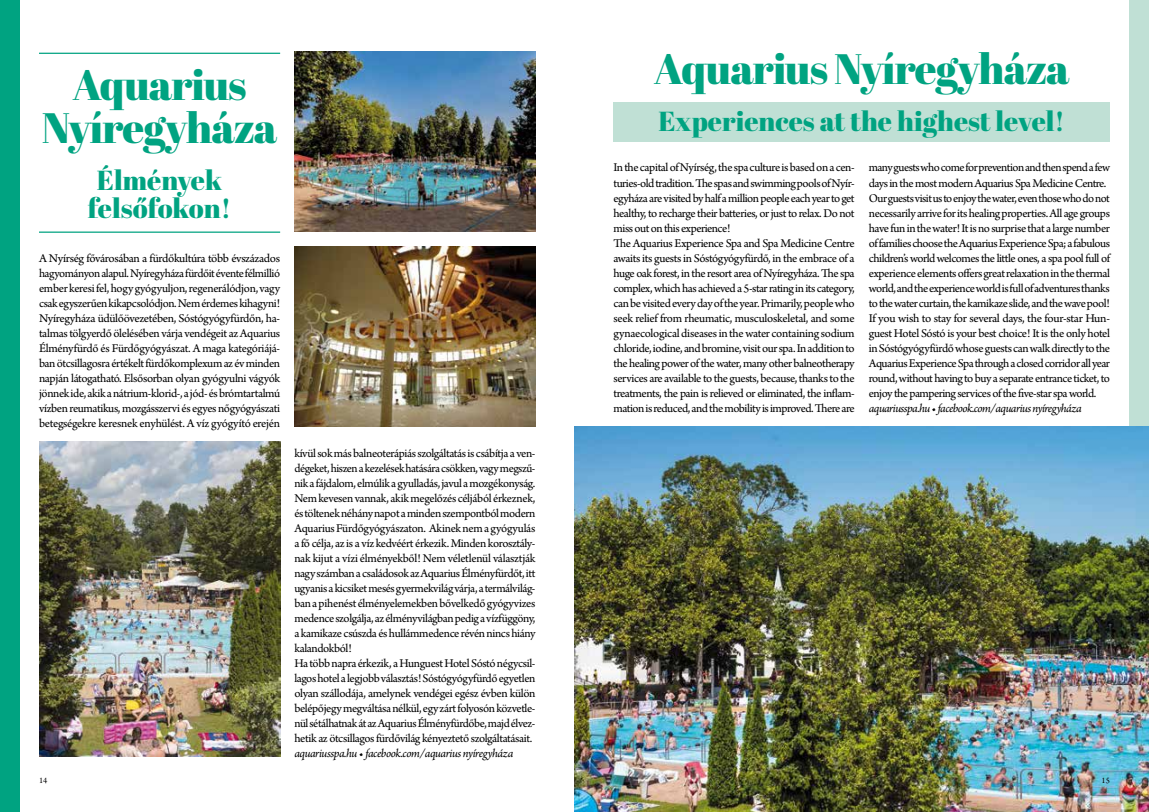
<style>
.page{position:relative;width:1149px;height:812px;background:#fff}
.page>*{position:absolute;margin:0;border:0;box-sizing:border-box;transform-origin:0 0}
.t1{font:42.5px/42.5px "Abril Fatface";letter-spacing:-.02em;color:#00a381;text-align:center}
.t2{font:27.5px/27.5px "Abril Fatface";color:#00a381;text-align:center}
.t3{font:12.5px/15px "Arno Pro";letter-spacing:-.035em;color:#000}
.t4{font:italic 12.5px "Arno Pro";letter-spacing:-.04em;color:#000}
.t5{font:8.75px "Arno Pro";color:#000}
</style>
<div class="page">
<div style="left:1129px;top:0;width:19px;height:811px;background:#c0e0d5"></div>
<div style="left:613px;top:102px;width:496px;height:39px;background:#c0e0d5"></div>
<div style="left:0;top:0;width:19px;height:811px;background:#00a381"></div>
<hr style="left:39px;top:53px;width:241px;height:1px;background:#00a381">
<hr style="left:39px;top:231px;width:241px;height:2px;background:#00a381">
<img style="left:574px;top:426px;width:574px;height:385px">
<img style="left:294px;top:246px;width:241px;height:180px">
<img style="left:294px;top:52px;width:241px;height:179px">
<img style="left:39px;top:441px;width:241px;height:315px">
<h1 class="t1" style="left:42px;top:63px;width:237px">Aquarius<br>Nyíregyháza</h1>
<h2 class="t2" style="left:88px;top:166px;width:145px">Élmények felsőfokon!</h2>
<p class="t3" style="left:39px;top:251px;width:243px;text-align:justify">A Nyírség fővárosában a fürdőkultúra több évszázados hagyományon alapul. Nyíregyháza fürdőit évente félmillió ember keresi fel, hogy gyógyuljon, regenerálódjon, vagy csak egyszerűen kikapcsolódjon. Nem érdemes kihagyni!<br>Nyíregyháza üdülőövezetében, Sóstógyógyfürdőn, ha&shy;talmas tölgyerdő ölelésében várja vendégeit az Aquarius Élményfürdő és Fürdőgyógyászat. A maga kategóriájá&shy;ban ötcsillagosra értékelt fürdőkomplexum az év minden napján látogatható. Elsősorban olyan gyógyulni vágyók jönnek ide, akik a nátrium-klorid-, a jód- és brómtartalmú vízben reumatikus, mozgásszervi és egyes nőgyógyászati betegségekre keresnek enyhülést. A víz gyógyító erején</p>
<p class="t5" style="left:39px;top:775px;width:10px">14</p>
<p class="t3" style="left:294px;top:446px;width:243px">kívül sok más balneoterápiás szolgáltatás is csábítja a ven&shy;dégeket, hiszen a kezelések hatására csökken, vagy megszű&shy;nik a fájdalom, elmúlik a gyulladás, javul a mozgékonyság.<br>Nem kevesen vannak, akik megelőzés céljából érkeznek, és töltenek néhány napot a minden szempontból modern Aquarius Fürdőgyógyászaton. Akinek nem a gyógyulás a fő célja, az is a víz kedvéért érkezik. Minden korosztály&shy;nak kijut a vízi élményekből! Nem véletlenül választják nagy számban a családosok az Aquarius Élményfürdőt, itt ugyanis a kicsiket mesés gyermekvilág várja, a termálvilág&shy;ban a pihenést élményelemekben bővelkedő gyógyvizes medence szolgálja, az élményvilágban pedig a vízfüggöny, a kamikaze csúszda és hullámmedence révén nincs hiány kalandokból!<br>Ha több napra érkezik, a Hunguest Hotel Sóstó négycsil&shy;lagos hotel a legjobb választás! Sóstógyógyfürdő egyetlen olyan szállodája, amelynek vendégei egész évben külön belépőjegy megváltása nélkül, egy zárt folyosón közvetle&shy;nül sétálhatnak át az Aquarius Élményfürdőbe, majd élvez&shy;hetik az ötcsillagos fürdővilág kényeztető szolgáltatásait.</p>
<p class="t4" style="left:294px;top:745px;width:220px">aquariusspa.hu • facebook.com/aquarius nyíregyháza</p>
<h1 class="t1" style="left:653px;top:46px;width:417px">Aquarius Nyíregyháza</h1>
<h2 class="t2" style="left:658px;top:107px;width:408px">Experiences at the highest level!</h2>
<p class="t3" style="left:613px;top:161px;width:243px">In the capital of Nyírség, the spa culture is based on a cen&shy;turies-old tradition. The spas and swimming pools of Nyír&shy;egyháza are visited by half a million people each year to get healthy, to recharge their batteries, or just to relax. Do not miss out on this experience!<br>The Aquarius Experience Spa and Spa Medicine Centre awaits its guests in Sóstógyógyfürdő, in the embrace of a huge oak forest, in the resort area of Nyíregyháza. The spa complex, which has achieved a 5-star rating in its category, can be visited every day of the year. Primarily, people who seek relief from rheumatic, musculoskeletal, and some gynaecological diseases in the water containing sodium chloride, iodine, and bromine, visit our spa. In addition to the healing power of the water, many other balneotherapy services are available to the guests, because, thanks to the treatments, the pain is relieved or eliminated, the inflam&shy;mation is reduced, and the mobility is improved. There are</p>
<p class="t3" style="left:868px;top:161px;width:243px">many guests who come for prevention and then spend a few days in the most modern Aquarius Spa Medicine Centre.<br>Our guests visit us to enjoy the water, even those who do not necessarily arrive for its healing properties. All age groups have fun in the water! It is no surprise that a large number of families choose the Aquarius Experience Spa; a fabulous children’s world welcomes the little ones, a spa pool full of experience elements offers great relaxation in the thermal world, and the experience world is full of adventures thanks to the water curtain, the kamikaze slide, and the wave pool!<br>If you wish to stay for several days, the four-star Hun&shy;guest Hotel Sóstó is your best choice! It is the only hotel in Sóstógyógyfürdő whose guests can walk directly to the Aquarius Experience Spa through a closed corridor all year round, without having to buy a separate entrance ticket, to enjoy the pampering services of the five-star spa world.</p>
<p class="t4" style="left:868px;top:400px;width:214px">aquariusspa.hu • facebook.com/aquarius nyíregyháza</p>
<p class="t5" style="left:1101px;top:775px;width:10px">15</p>
</div>
